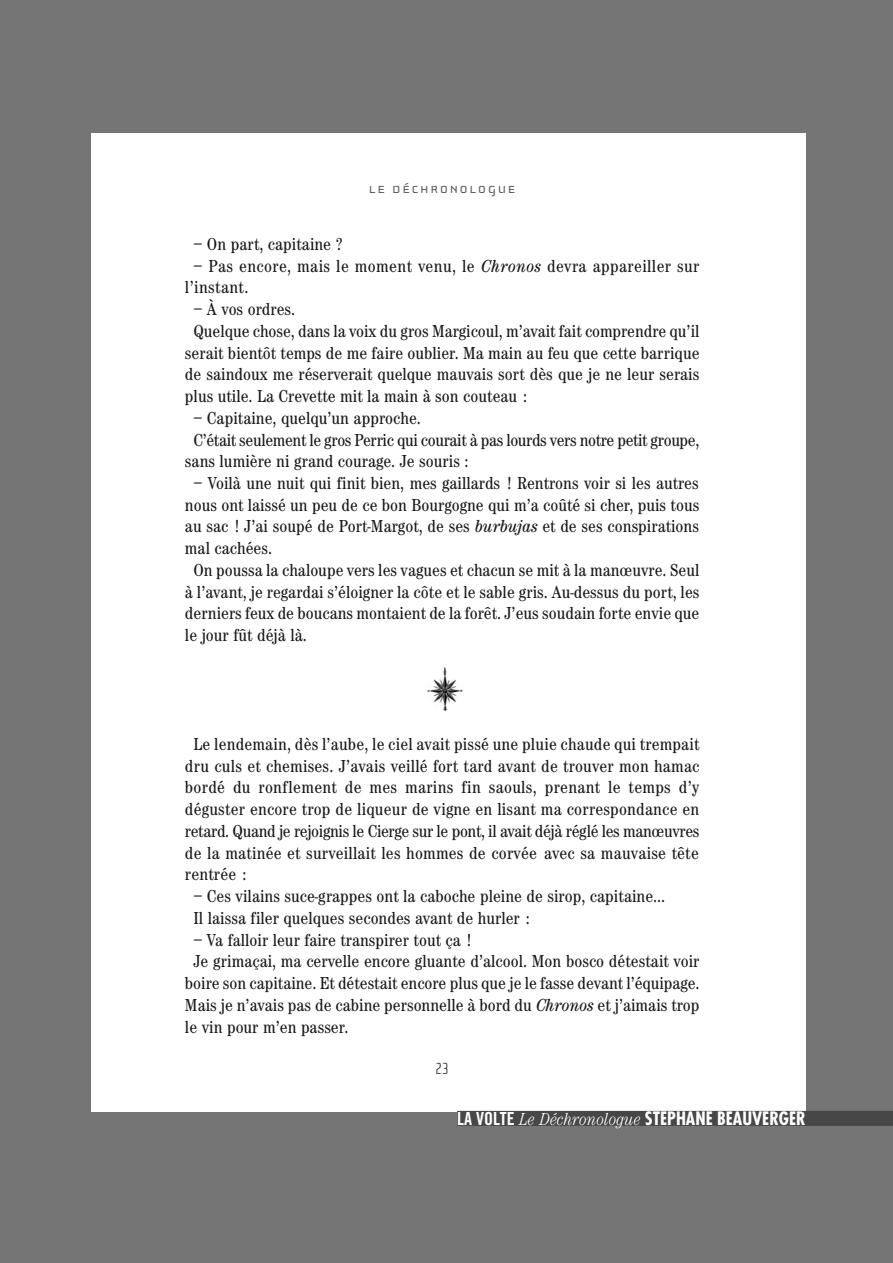
<style>
.page{position:relative;width:893px;height:1263px;background:#757575}
.page>*{position:absolute;margin:0;border:0;box-sizing:border-box;transform-origin:0 0}
.t1{font:condensed 18px/21.8px "Century EF";color:#191919;text-align:justify}
.t2{font:condensed 18px "Century EF";letter-spacing:-.02em;color:#191919}
.t3{font:condensed 18px/21.8px "Century EF";letter-spacing:.02em;color:#191919}
.t4{font:700 condensed 18px "Futura";color:#fff}
.t5{font:100 16.5px "Cholla Sans";color:#191919}
.t6{font:15px "Cholla Unicase";letter-spacing:.15em;color:#5e5e5e}
.s1{font-style:italic}
.s2{font-family:"Trade Gothic Bold Cond Twenty";font-weight:400;font-stretch:normal}
.s3{font-family:"Century EF";font-weight:300;font-style:italic}
</style>
<div class="page">
<div style="left:91px;top:133px;width:715px;height:978px;background:#fff"></div>
<div style="left:457px;top:1111px;width:436px;height:15px;background:#474747"></div>
<img style="left:426px;top:667px;width:38px;height:43px">
<p class="t6" style="left:369px;top:179px;width:147px">LE DÉCHRONOLOGUE</p>
<p class="t1" style="left:193px;top:233px;width:151px">– On part, capitaine ?</p>
<p class="t3" style="left:185px;top:254px;width:516px;text-indent:8px">– Pas encore, mais le moment venu, le <span class="s1">Chronos</span> devra appareiller sur l’instant.</p>
<p class="t1" style="left:193px;top:298px;width:103px">– À vos ordres.</p>
<p class="t1" style="left:193px;top:320px;width:507px">Quelque chose, dans la voix du gros Margicoul, m’avait fait comprendre qu’il</p>
<p class="t1" style="left:185px;top:341px;width:516px">serait bientôt temps de me faire oublier. Ma main au feu que cette barrique</p>
<p class="t1" style="left:185px;top:363px;width:516px">de saindoux me réserverait quelque mauvais sort dès que je ne leur serais</p>
<p class="t1" style="left:185px;top:385px;width:344px">plus utile. La Crevette mit la main à son couteau :</p>
<p class="t1" style="left:193px;top:407px;width:229px">– Capitaine, quelqu’un approche.</p>
<p class="t2" style="left:193px;top:429px;width:507px">C’était seulement le gros Perric qui courait à pas lourds vers notre petit groupe,</p>
<p class="t1" style="left:185px;top:450px;width:285px">sans lumière ni grand courage. Je souris :</p>
<p class="t1" style="left:193px;top:472px;width:507px">– Voilà une nuit qui finit bien, mes gaillards ! Rentrons voir si les autres</p>
<p class="t1" style="left:185px;top:494px;width:516px">nous ont laissé un peu de ce bon Bourgogne qui m’a coûté si cher, puis tous</p>
<p class="t1" style="left:185px;top:515px;width:515px">au sac ! J’ai soupé de Port-Margot, de ses <span class="s1">burbujas</span> et de ses conspirations</p>
<p class="t1" style="left:185px;top:537px;width:89px">mal cachées.</p>
<p class="t1" style="left:193px;top:559px;width:507px">On poussa la chaloupe vers les vagues et chacun se mit à la manœuvre. Seul</p>
<p class="t1" style="left:185px;top:581px;width:516px">à l’avant, je regardai s’éloigner la côte et le sable gris. Au-dessus du port, les</p>
<p class="t1" style="left:185px;top:602px;width:516px">derniers feux de boucans montaient de la forêt. J’eus soudain forte envie que</p>
<p class="t1" style="left:185px;top:624px;width:123px">le jour fût déjà là.</p>
<p class="t1" style="left:185px;top:733px;width:516px;text-indent:8px">Le lendemain, dès l’aube, le ciel avait pissé une pluie chaude qui trempait dru culs et chemises. J’avais veillé fort tard avant de trouver mon hamac bordé du ronflement de mes marins fin saouls, prenant le temps d’y déguster encore trop de liqueur de vigne en lisant ma correspondance en retard. Quand je rejoignis le Cierge sur le pont, il avait déjà réglé les manœuvres de la matinée et surveillait les hommes de corvée avec sa mauvaise tête rentrée :</p>
<p class="t1" style="left:193px;top:885px;width:473px">– Ces vilains suce-grappes ont la caboche pleine de sirop, capitaine…<br>Il laissa filer quelques secondes avant de hurler :</p>
<p class="t1" style="left:193px;top:929px;width:279px">– Va falloir leur faire transpirer tout ça !</p>
<p class="t1" style="left:193px;top:950px;width:507px">Je grimaçai, ma cervelle encore gluante d’alcool. Mon bosco détestait voir</p>
<p class="t1" style="left:185px;top:972px;width:516px">boire son capitaine. Et détestait encore plus que je le fasse devant l’équipage.</p>
<p class="t1" style="left:185px;top:994px;width:516px">Mais je n’avais pas de cabine personnelle à bord du <span class="s1">Chronos</span> et j’aimais trop</p>
<p class="t1" style="left:185px;top:1015px;width:165px">le vin pour m’en passer.</p>
<p class="t5" style="left:435px;top:1059px;width:15px">23</p>
<p class="t4" style="left:457px;top:1110px;width:350px"><span class="s2">LA VOLTE</span> <span class="s3">Le Déchronologue</span> STÉPHANE BEAUVERGER</p>
</div>
